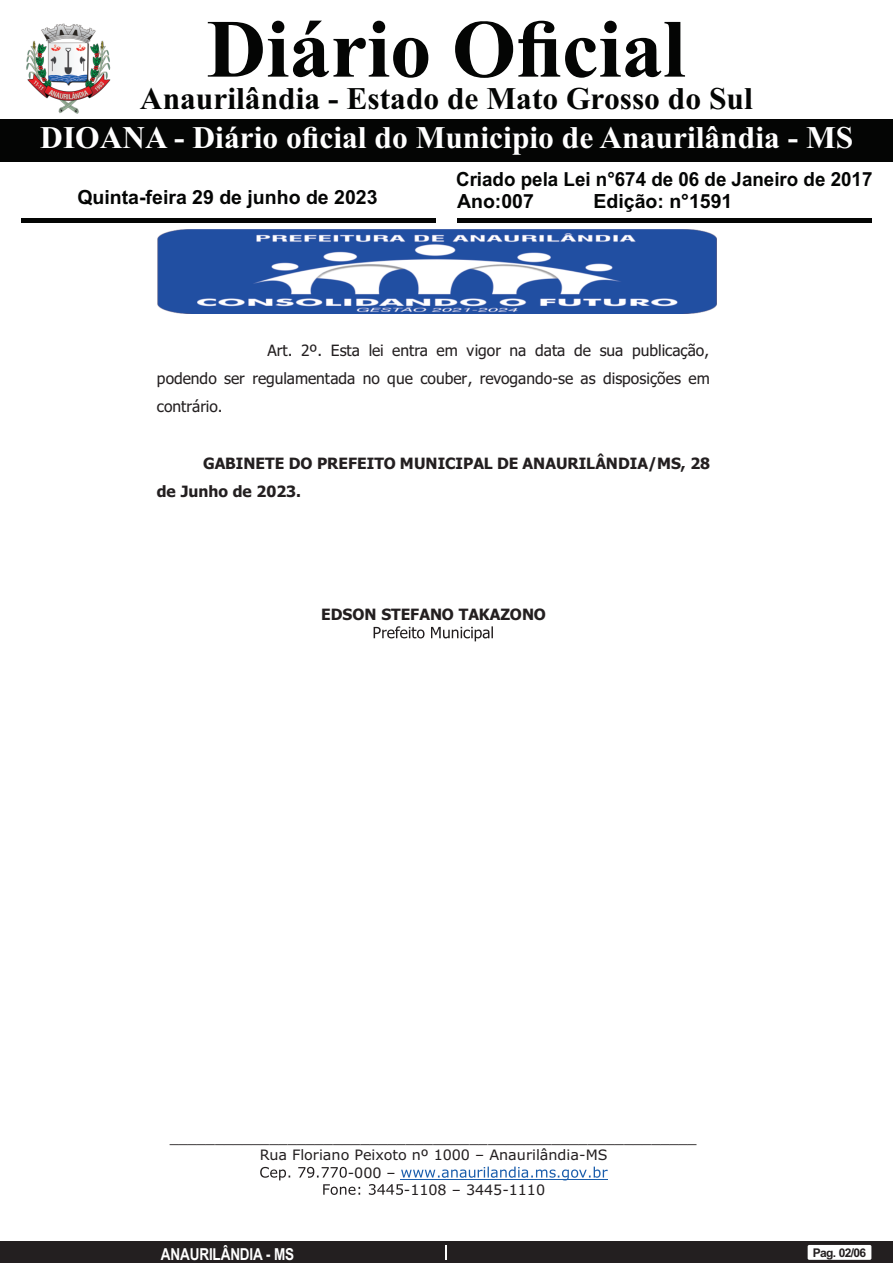
<style>
.page{position:relative;width:893px;height:1263px;background:#fff}
.page>*{position:absolute;margin:0;border:0;box-sizing:border-box;transform-origin:0 0}
.t1{font:700 82.5px "Times New Roman";color:#040504}
.t2{font:700 31.5px "Times New Roman";color:#fff}
.t3{font:700 31.5px "Times New Roman";color:#040504}
.t4{font:700 19.5px/21.8px "Arial";color:#040504;scale:.96 1}
.t5{font:700 19.5px "Arial";color:#040504}
.t6{font:700 16.5px "Arial Narrow";letter-spacing:-.01em;color:#fff}
.t7{font:15.6px/28.2px "Tahoma";color:#231f20;text-align:justify}
.t8{font:700 15.6px/28.3px "Tahoma";color:#231f20}
.t9{font:14.4px "Verdana";letter-spacing:-.005em;color:#231f20}
.t10{font:700 12px "Arial";letter-spacing:-.055em;color:#231f20}
</style>
<div class="page">
<svg style="left:260px;top:1166px;width:348px;height:29px"></svg>
<img style="left:157px;top:229px;width:559px;height:84px">
<svg style="left:374px;top:626px;width:119px;height:15px"></svg>
<div style="left:0;top:1242px;width:893px;height:21px;background:#231f20"></div>
<svg style="left:446px;top:1245px;width:1px;height:15px"></svg>
<div style="left:808px;top:1245px;width:63px;height:15px;background:#fff;border-radius:2px"></div>
<div style="left:0;top:119px;width:893px;height:42px;background:#040504"></div>
<hr style="left:21px;top:218px;width:415px;height:4px;background:#040504">
<hr style="left:457px;top:218px;width:415px;height:4px;background:#040504">
<img style="left:26px;top:23px;width:85px;height:91px">
<h1 class="t1" style="left:207px;top:21px;width:480px">Diário Oficial</h1>
<h2 class="t3" style="left:140px;top:88px;width:614px">Anaurilândia - Estado de Mato Grosso do Sul</h2>
<h2 class="t2" style="left:40px;top:126px;width:814px">DIOANA - Diário oficial do Municipio de Anaurilândia - MS</h2>
<p class="t5" style="left:77px;top:190px;width:302px">Quinta-feira 29 de junho de 2023</p>
<p class="t4" style="left:456px;top:170px;width:435px">Criado pela Lei n°674 de 06 de Janeiro de 2017<br>Ano:007</p>
<p class="t5" style="left:593px;top:193px;width:140px">Edição: n°1591</p>
<p class="t7" style="left:157px;top:337px;width:554px;text-indent:111px">Art. 2º. Esta lei entra em vigor na data de sua publicação, podendo ser regulamentada no que couber, revogando-se as disposições em contrário.</p>
<p class="t8" style="left:157px;top:450px;width:555px;text-indent:46px">GABINETE DO PREFEITO MUNICIPAL DE ANAURILÂNDIA/MS, 28 de Junho de 2023.</p>
<p class="t8" style="left:321px;top:601px;width:226px">EDSON STEFANO TAKAZONO</p>
<p class="t9" style="left:170px;top:1131px;width:528px">__________________________________________________________</p>
<p class="t9" style="left:260px;top:1149px;width:349px">Rua Floriano Peixoto nº 1000 – Anaurilândia-MS</p>
<p class="t9" style="left:348px;top:1166px;width:49px">-000 –</p>
<p class="t9" style="left:404px;top:1184px;width:143px">-1108 – 3445-1110</p>
<p class="t6" style="left:161px;top:1248px;width:135px">ANAURILÂNDIA - MS</p>
<p class="t10" style="left:813px;top:1248px;width:55px">Pag. 02/06</p>
</div>
